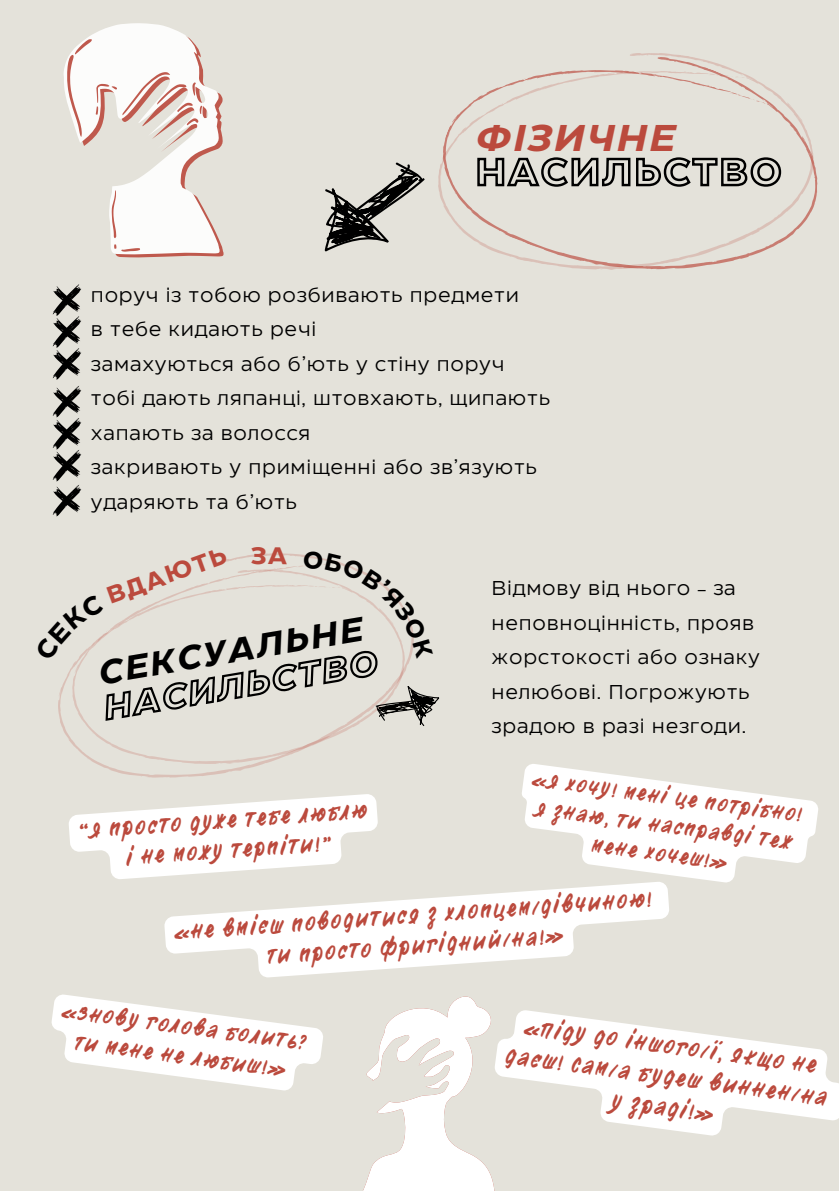
<style>
.page{position:relative;width:839px;height:1191px;background:#fff}
.page>*{position:absolute;margin:0;border:0;box-sizing:border-box;transform-origin:0 0}
.t1{font:italic 700 37.2px "Eastman Roman";letter-spacing:.065em;color:#bb4a3d}
.t2{font:italic 700 33.6px "Eastman Roman";color:#000}
.t3{font:700 24px "Eastman Roman";color:#bb4a3d}
.t4{font:21.8px/31px "Rabbits Hyper";color:#bb4a3d;text-align:center}
.t5{font:21.4px "Rabbits Hyper";color:#bb4a3d}
.t6{font:21px "Rabbits Hyper";color:#bb4a3d}
.t7{font:20.2px "Rabbits Hyper";color:#bb4a3d}
.t8{font:20px/34.4px "Eastman Roman";letter-spacing:.035em;color:#000}
</style>
<div class="page">
<div style="left:0;top:0;width:838px;height:1191px;background:#e4e2da"></div>
<svg style="left:438px;top:53px;width:380px;height:189px"></svg>
<svg style="left:704px;top:84px;width:7px;height:3px"></svg>
<svg style="left:752px;top:99px;width:14px;height:6px"></svg>
<svg style="left:728px;top:92px;width:12px;height:5px"></svg>
<svg style="left:677px;top:80px;width:15px;height:4px"></svg>
<svg style="left:453px;top:189px;width:5px;height:9px"></svg>
<svg style="left:446px;top:174px;width:5px;height:4px"></svg>
<svg style="left:466px;top:104px;width:6px;height:5px"></svg>
<svg style="left:523px;top:78px;width:8px;height:3px"></svg>
<svg style="left:651px;top:55px;width:7px;height:3px"></svg>
<svg style="left:679px;top:62px;width:14px;height:11px"></svg>
<svg style="left:324px;top:162px;width:101px;height:90px"></svg>
<svg style="left:476px;top:156px;width:306px;height:114px"></svg>
<svg style="left:53px;top:284px;width:28px;height:96px"></svg>
<svg style="left:53px;top:386px;width:28px;height:130px"></svg>
<svg style="left:64px;top:23px;width:160px;height:234px"></svg>
<svg style="left:75px;top:747px;width:233px;height:31px"></svg>
<svg style="left:218px;top:762px;width:7px;height:3px"></svg>
<svg style="left:363px;top:997px;width:132px;height:194px"></svg>
<svg style="left:69px;top:794px;width:309px;height:85px"></svg>
<svg style="left:522px;top:764px;width:296px;height:119px"></svg>
<svg style="left:51px;top:994px;width:272px;height:97px"></svg>
<svg style="left:164px;top:881px;width:508px;height:97px;fill:#fff"></svg>
<svg style="left:489px;top:1007px;width:349px;height:145px;fill:#fff"></svg>
<svg style="left:58px;top:553px;width:382px;height:194px"></svg>
<p class="t1" style="left:475px;top:124px;width:201px">ФІЗИЧНЕ</p>
<p class="t8" style="left:91px;top:279px;width:429px">поруч із тобою розбивають предмети</p>
<p class="t8" style="left:91px;top:314px;width:227px">в тебе кидають речі</p>
<p class="t8" style="left:91px;top:348px;width:415px">замахуються або б’ють у стіну поруч</p>
<p class="t8" style="left:91px;top:383px;width:460px">тобі дають ляпанці, штовхають, щипають</p>
<p class="t8" style="left:91px;top:417px;width:221px">хапають за волосся</p>
<p class="t8" style="left:91px;top:452px;width:447px">закривають у приміщенні або зв’язують</p>
<p class="t8" style="left:91px;top:486px;width:207px">ударяють та б’ють</p>
<p class="t3" style="left:104px;top:588px;width:127px;rotate:-20deg">ВДАЮТЬ</p>
<p class="t2" style="left:97px;top:661px;width:269px;rotate:-10deg">СЕКСУАЛЬНЕ</p>
<p class="t5" style="left:77px;top:816px;width:291px;rotate:-4deg">“Я просто дуже тебе люблю</p>
<p class="t5" style="left:125px;top:843px;width:207px;rotate:-4deg">і не можу терпіти!”</p>
<p class="t8" style="left:491px;top:572px;width:270px">Відмову від нього - за неповноцінність, прояв жорстокості або ознаку нелюбові. Погрожують</p>
<p class="t8" style="left:491px;top:710px;width:256px">зрадою в разі незгоди.</p>
<p class="t7" style="left:534px;top:765px;width:273px;rotate:8deg">«Я хочу! Мені це потрібно!</p>
<p class="t7" style="left:537px;top:794px;width:261px;rotate:8deg">Я знаю, ти насправді теж</p>
<p class="t7" style="left:594px;top:831px;width:138px;rotate:8deg">мене хочеш!»</p>
<p class="t5" style="left:173px;top:918px;width:480px;rotate:-4deg">«Не вмієш поводитися з хлопцем/дівчиною!</p>
<p class="t5" style="left:266px;top:942px;width:298px;rotate:-4deg">Ти просто фригідний/на!»</p>
<p class="t6" style="left:64px;top:996px;width:248px;rotate:8deg">«Знову голова болить?</p>
<p class="t6" style="left:77px;top:1027px;width:214px;rotate:8deg">Ти мене не любиш!»</p>
<p class="t4" style="left:512px;top:1009px;width:326px;rotate:8deg">«Піду до іншого/ї, якщо не даєш! Сам/а будеш виннен/на</p>
<p class="t4" style="left:613px;top:1086px;width:104px;rotate:8deg">у зраді!»</p>
</div>
